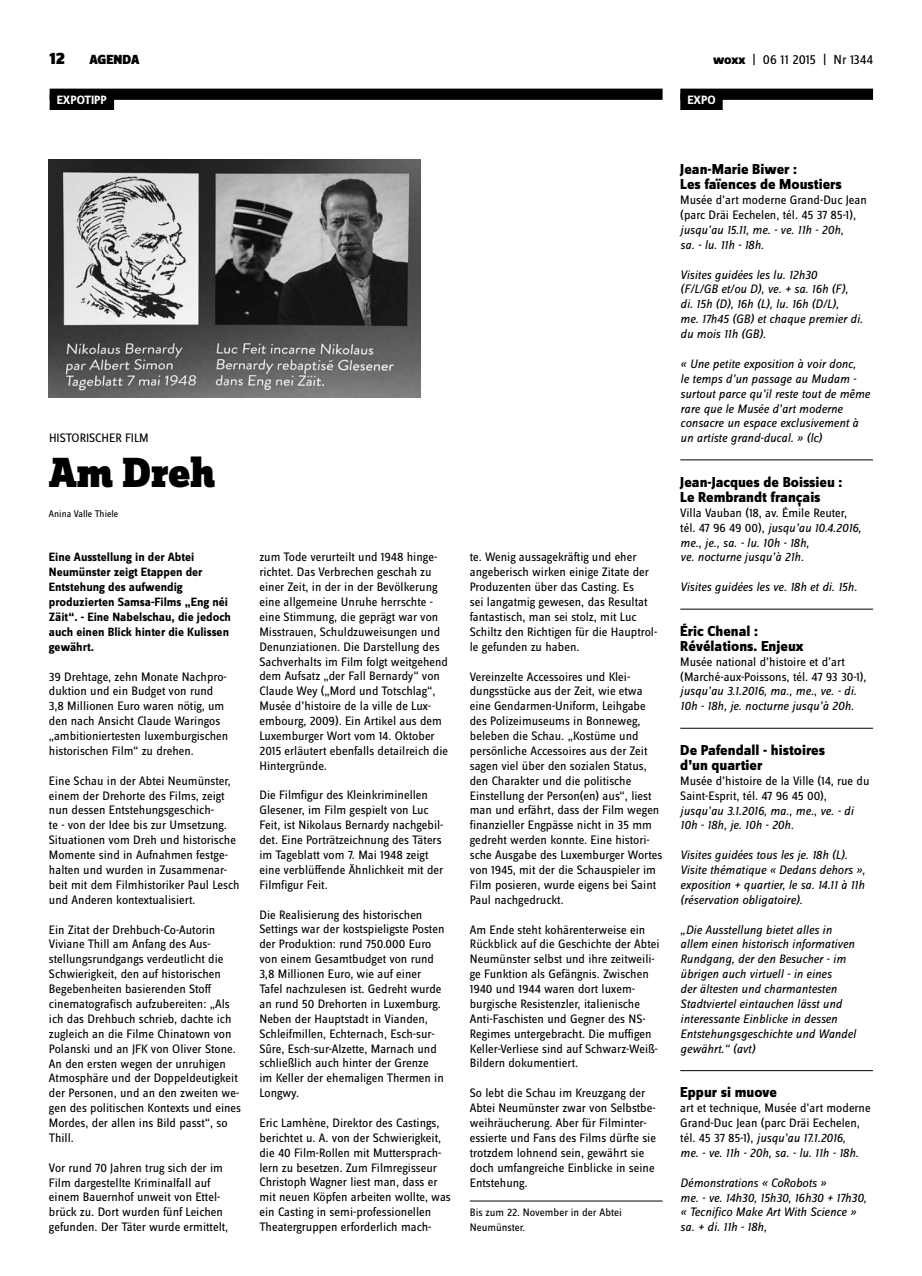
<style>
.page{position:relative;width:922px;height:1276px;background:#fff}
.page>*{position:absolute;margin:0;border:0;box-sizing:border-box;transform-origin:0 0}
.t1{font:900 43.75px "Zine Slab Dis";color:#000}
.t2{font:900 17.5px "Zine Sans Dis";color:#000}
.t3{font:800 15px/14.9px "Zine Sans Dis";color:#000}
.t4{font:13.75px "Zine Sans Dis";color:#000}
.t5{font:900 13.75px "Zine Sans Dis";color:#000}
.t6{font:12.75px/14.9px "Zine Sans Dis";color:#000}
.t7{font:italic 12.75px/14.9px "Zine Sans Dis";color:#000}
.t8{font:700 12.5px/14.9px "Zine Sans Dis";color:#000}
.t9{font:700 12.5px "Zine Sans Dis";color:#fff}
.t10{font:11.25px/15px "Zine Sans Dis";color:#000}
.t11{font:10px "Zine Sans Dis";color:#000}
.s1{font-weight:800}
.s2{font-style:normal}
.s3{font-style:italic}
</style>
<div class="page">
<div style="left:50px;top:89px;width:612px;height:11px;background:#000"></div>
<div style="left:50px;top:94px;width:64px;height:16px;background:#000"></div>
<img style="left:49px;top:159px;width:371px;height:238px">
<hr style="left:469px;top:1200px;width:193px;height:1px;background:#000">
<div style="left:680px;top:89px;width:192px;height:11px;background:#000"></div>
<div style="left:680px;top:94px;width:42px;height:16px;background:#000"></div>
<hr style="left:680px;top:460px;width:192px;height:1px;background:#000">
<hr style="left:680px;top:609px;width:192px;height:1px;background:#000">
<hr style="left:680px;top:728px;width:192px;height:1px;background:#000">
<hr style="left:680px;top:1070px;width:192px;height:1px;background:#000">
<h2 class="t2" style="left:50px;top:49px;width:17px">12</h2>
<p class="t5" style="left:89px;top:53px;width:52px">AGENDA</p>
<p class="t4" style="left:712px;top:53px;width:161px"><span class="s1">woxx</span> | 06 11 2015 | Nr 1344</p>
<p class="t9" style="left:57px;top:93px;width:52px">EXPOTIPP</p>
<p class="t9" style="left:687px;top:93px;width:30px">EXPO</p>
<p class="t6" style="left:49px;top:431px;width:14px">Historischer</p>
<p class="t6" style="left:125px;top:431px;width:13px">Film</p>
<h1 class="t1" style="left:49px;top:449px;width:168px">Am Dreh</h1>
<p class="t11" style="left:49px;top:508px;width:71px">Anina Valle Thiele</p>
<p class="t8" style="left:49px;top:550px;width:183px">Eine Ausstellung in der Abtei<br>Neumünster zeigt Etappen der<br>Entstehung des aufwendig produzierten Samsa-Films „Eng néi<br>Zäit“. - Eine Nabelschau, die jedoch auch einen Blick hinter die Kulissen gewährt.</p>
<p class="t6" style="left:49px;top:669px;width:181px">39 Drehtage, zehn Monate Nachpro&shy;duktion und ein Budget von rund 3,8 Millionen Euro waren nötig, um den nach Ansicht Claude Waringos „ambitioniertesten luxemburgischen historischen Film“ zu drehen.</p>
<p class="t6" style="left:49px;top:774px;width:192px">Eine Schau in der Abtei Neumünster, einem der Drehorte des Films, zeigt nun dessen Entstehungsgeschich-<br>te - von der Idee bis zur Umsetzung.<br>Situationen vom Dreh und historische Momente sind in Aufnahmen festge&shy;halten und wurden in Zusammenar&shy;beit mit dem Filmhistoriker Paul Lesch und Anderen kontextualisiert.</p>
<p class="t6" style="left:49px;top:922px;width:194px">Ein Zitat der Drehbuch-Co-Autorin Viviane Thill am Anfang des Aus&shy;stellungsrundgangs verdeutlicht die Schwierigkeit, den auf historischen Begebenheiten basierenden Stoff cinematografisch aufzubereiten: „Als ich das Drehbuch schrieb, dachte ich zugleich an die Filme Chinatown von Polanski und an JFK von Oliver Stone.<br>An den ersten wegen der unruhigen Atmosphäre und der Doppeldeutigkeit der Personen, und an den zweiten we&shy;gen des politischen Kontexts und eines Mordes, der allen ins Bild passt“, so Thill.</p>
<p class="t6" style="left:49px;top:1160px;width:181px">Vor rund 70 Jahren trug sich der im Film dargestellte Kriminalfall auf einem Bauernhof unweit von Ettel&shy;brück zu. Dort wurden fünf Leichen gefunden. Der Täter wurde ermittelt,</p>
<p class="t6" style="left:259px;top:550px;width:190px">zum Tode verurteilt und 1948 hinge&shy;richtet. Das Verbrechen geschah zu einer Zeit, in der in der Bevölkerung eine allgemeine Unruhe herrschte - eine Stimmung, die geprägt war von Misstrauen, Schuldzuweisungen und Denunziationen. Die Darstellung des Sachverhalts im Film folgt weitgehend dem Aufsatz „der Fall Bernardy“ von Claude Wey („Mord und Totschlag“, Musée d’histoire de la ville de Lux&shy;embourg, 2009). Ein Artikel aus dem Luxemburger Wort vom 14. Oktober 2015 erläutert ebenfalls detailreich die Hintergründe.</p>
<p class="t6" style="left:259px;top:788px;width:185px">Die Filmfigur des Kleinkriminellen Glesener, im Film gespielt von Luc Feit, ist Nikolaus Bernardy nachgebil&shy;det. Eine Porträtzeichnung des Täters im Tageblatt vom 7. Mai 1948 zeigt eine verblüffende Ähnlichkeit mit der Filmfigur Feit.</p>
<p class="t6" style="left:259px;top:907px;width:186px">Die Realisierung des historischen Settings war der kostspieligste Posten der Produktion: rund 750.000 Euro von einem Gesamtbudget von rund 3,8 Millionen Euro, wie auf einer Tafel nachzulesen ist. Gedreht wurde an rund 50 Drehorten in Luxemburg.<br>Neben der Hauptstadt in Vianden, Schleifmillen, Echternach, Esch-sur-Sûre, Esch-sur-Alzette, Marnach und schließlich auch hinter der Grenze im Keller der ehemaligen Thermen in Longwy.</p>
<p class="t6" style="left:259px;top:1116px;width:193px">Eric Lamhène, Direktor des Castings, berichtet u. A. von der Schwierigkeit, die 40 Film-Rollen mit Muttersprach&shy;lern zu besetzen. Zum Filmregisseur Christoph Wagner liest man, dass er mit neuen Köpfen arbeiten wollte, was ein Casting in semi-professionellen Theatergruppen erforderlich mach-</p>
<p class="t6" style="left:469px;top:550px;width:189px">te. Wenig aussagekräftig und eher angeberisch wirken einige Zitate der Produzenten über das Casting. Es<br>sei langatmig gewesen, das Resultat fantastisch, man sei stolz, mit Luc Schiltz den Richtigen für die Hauptrol&shy;le gefunden zu haben.</p>
<p class="t6" style="left:469px;top:669px;width:194px">Vereinzelte Accessoires und Klei&shy;dungsstücke aus der Zeit, wie etwa eine Gendarmen-Uniform, Leihgabe des Polizeimuseums in Bonneweg, beleben die Schau. „Kostüme und persönliche Accessoires aus der Zeit sagen viel über den sozialen Status, den Charakter und die politische Einstellung der Person(en) aus“, liest man und erfährt, dass der Film wegen finanzieller Engpässe nicht in 35 mm gedreht werden konnte. Eine histori&shy;sche Ausgabe des Luxemburger Wortes von 1945, mit der die Schauspieler im Film posieren, wurde eigens bei Saint Paul nachgedruckt.</p>
<p class="t6" style="left:469px;top:922px;width:191px">Am Ende steht kohärenterweise ein Rückblick auf die Geschichte der Abtei Neumünster selbst und ihre zeitweili&shy;ge Funktion als Gefängnis. Zwischen 1940 und 1944 waren dort luxem&shy;burgische Resistenzler, italienische Anti-Faschisten und Gegner des NS-Regimes untergebracht. Die muffigen Keller-Verliese sind auf Schwarz-Weiß-Bildern dokumentiert.</p>
<p class="t6" style="left:469px;top:1086px;width:188px">So lebt die Schau im Kreuzgang der Abtei Neumünster zwar von Selbstbe&shy;weihräucherung. Aber für Filminter&shy;essierte und Fans des Films dürfte sie trotzdem lohnend sein, gewährt sie doch umfangreiche Einblicke in seine Entstehung.</p>
<p class="t10" style="left:469px;top:1206px;width:153px">Bis zum 22. November in der Abtei<br>Neumünster.</p>
<p class="t3" style="left:680px;top:163px;width:163px">Jean-Marie Biwer :<br>Les faïences de Moustiers</p>
<p class="t6" style="left:680px;top:193px;width:188px">Musée d’art moderne Grand-Duc Jean (parc Dräi Eechelen, tél. 45 37 85-1),</p>
<p class="t7" style="left:680px;top:222px;width:165px">jusqu’au 15.11, me. - ve. 11h - 20h, sa. - lu. 11h - 18h.</p>
<p class="t7" style="left:680px;top:267px;width:184px">Visites guidées les lu. 12h30<br>(F/L/GB et/ou D), ve. + sa. 16h (F), di. 15h (D), 16h (L), lu. 16h (D/L),<br>me. 17h45 (GB) et chaque premier di. du mois 11h (GB).</p>
<p class="t7" style="left:680px;top:356px;width:191px">« Une petite exposition à voir donc,<br>le temps d’un passage au Mudam - surtout parce qu’il reste tout de même rare que le Musée d’art moderne consacre un espace exclusivement à un artiste grand-ducal. » (lc)</p>
<p class="t3" style="left:680px;top:475px;width:164px">Jean-Jacques de Boissieu :<br>Le Rembrandt français</p>
<p class="t7" style="left:680px;top:505px;width:182px"><span class="s2">Villa Vauban (18, av. Émile Reuter, tél. 47 96 49 00),</span> jusqu’au 10.4.2016, me., je., sa. - lu. 10h - 18h,<br>ve. nocturne jusqu’à 21h.</p>
<p class="t7" style="left:680px;top:579px;width:178px">Visites guidées les ve. 18h et di. 15h.</p>
<p class="t3" style="left:680px;top:624px;width:125px">Éric Chenal :<br>Révélations. Enjeux</p>
<p class="t6" style="left:680px;top:655px;width:188px">Musée national d’histoire et d’art (Marché-aux-Poissons, tél. 47 93 30-1),</p>
<p class="t7" style="left:680px;top:684px;width:178px">jusqu’au 3.1.2016, ma., me., ve. - di.<br>10h - 18h, je. nocturne jusqu’à 20h.</p>
<p class="t3" style="left:680px;top:743px;width:146px">De Pafendall - histoires d’un quartier</p>
<p class="t6" style="left:680px;top:774px;width:191px">Musée d’histoire de la Ville (14, rue du<br>Saint-Esprit, tél. 47 96 45 00),</p>
<p class="t7" style="left:680px;top:803px;width:175px">jusqu’au 3.1.2016, ma., me., ve. - di<br>10h - 18h, je. 10h - 20h.</p>
<p class="t7" style="left:680px;top:847px;width:186px">Visites guidées tous les je. 18h (L).<br>Visite thématique « Dedans dehors », exposition + quartier, le sa. 14.11 à 11h (réservation obligatoire).</p>
<p class="t7" style="left:680px;top:922px;width:177px">„Die Ausstellung bietet alles in allem einen historisch informativen<br>Rundgang, der den Besucher - im übrigen auch virtuell - in eines<br>der ältesten und charmantesten<br>Stadtviertel eintauchen lässt und interessante Einblicke in dessen<br>Entstehungsgeschichte und Wandel gewährt.“ (avt)</p>
<p class="t3" style="left:680px;top:1086px;width:98px">Eppur si muove</p>
<p class="t6" style="left:680px;top:1101px;width:192px">art et technique, Musée d’art moderne Grand-Duc Jean (parc Dräi Eechelen, tél. 45 37 85-1), <span class="s3">jusqu’au 17.1.2016,<br>me. - ve. 11h - 20h, sa. - lu. 11h - 18h.</span></p>
<p class="t7" style="left:680px;top:1175px;width:187px">Démonstrations « CoRobots »<br>me. - ve. 14h30, 15h30, 16h30 + 17h30, « Tecnifico Make Art With Science » sa. + di. 11h - 18h,</p>
</div>
